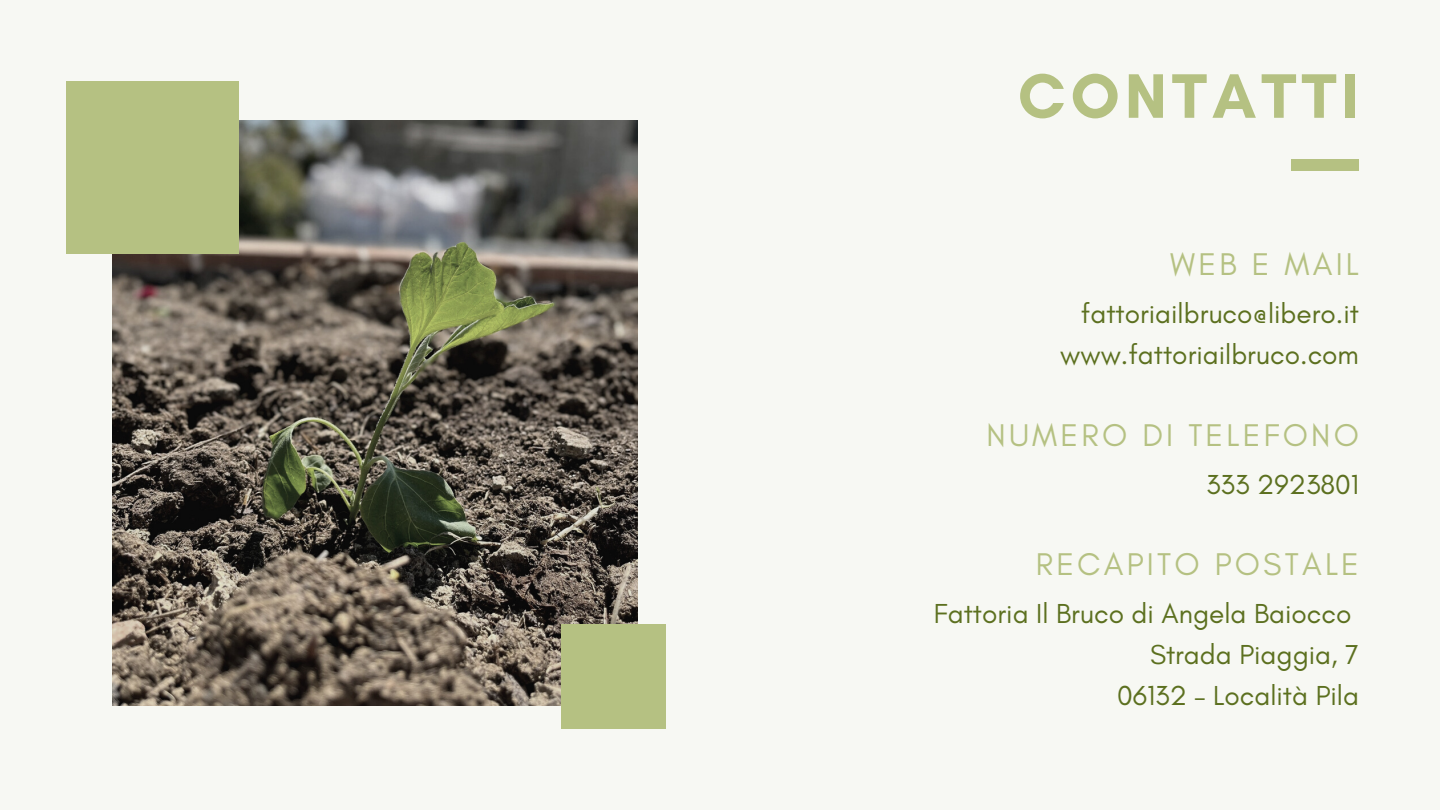
<style>
.page{position:relative;width:1440px;height:810px;background:#f7f8f3}
.page>*{position:absolute;margin:0;border:0;box-sizing:border-box;transform-origin:0 0}
.t1{font:700 64px "Glacial Indifference";letter-spacing:.08em;color:#b5c182}
.t2{font:32px "Glacial Indifference";letter-spacing:.1em;color:#b5c182}
.t3{font:28px/41.1px "Glacial Indifference";color:#5c701f;text-align:right}
</style>
<div class="page">
<div style="left:1292px;top:159px;width:67px;height:12px;background:#b5c182"></div>
<img style="left:112px;top:121px;width:526px;height:585px">
<div style="left:66px;top:81px;width:172px;height:173px;background:#b5c182"></div>
<div style="left:561px;top:624px;width:105px;height:105px;background:#b5c182"></div>
<h1 class="t1" style="left:1018px;top:57px;width:343px">CONTATTI</h1>
<p class="t2" style="left:1170px;top:245px;width:190px">WEB E MAIL</p>
<p class="t3" style="left:1060px;top:293px;width:300px">fattoriailbruco@libero.it www.fattoriailbruco.com</p>
<p class="t2" style="left:987px;top:415px;width:374px">NUMERO DI TELEFONO</p>
<p class="t3" style="left:1206px;top:464px;width:154px">333 2923801</p>
<p class="t2" style="left:1036px;top:545px;width:325px">RECAPITO POSTALE</p>
<p class="t3" style="left:934px;top:593px;width:427px">Fattoria Il Bruco di Angela Baiocco<br>Strada Piaggia, 7<br>06132 – Località Pila</p>
</div>
